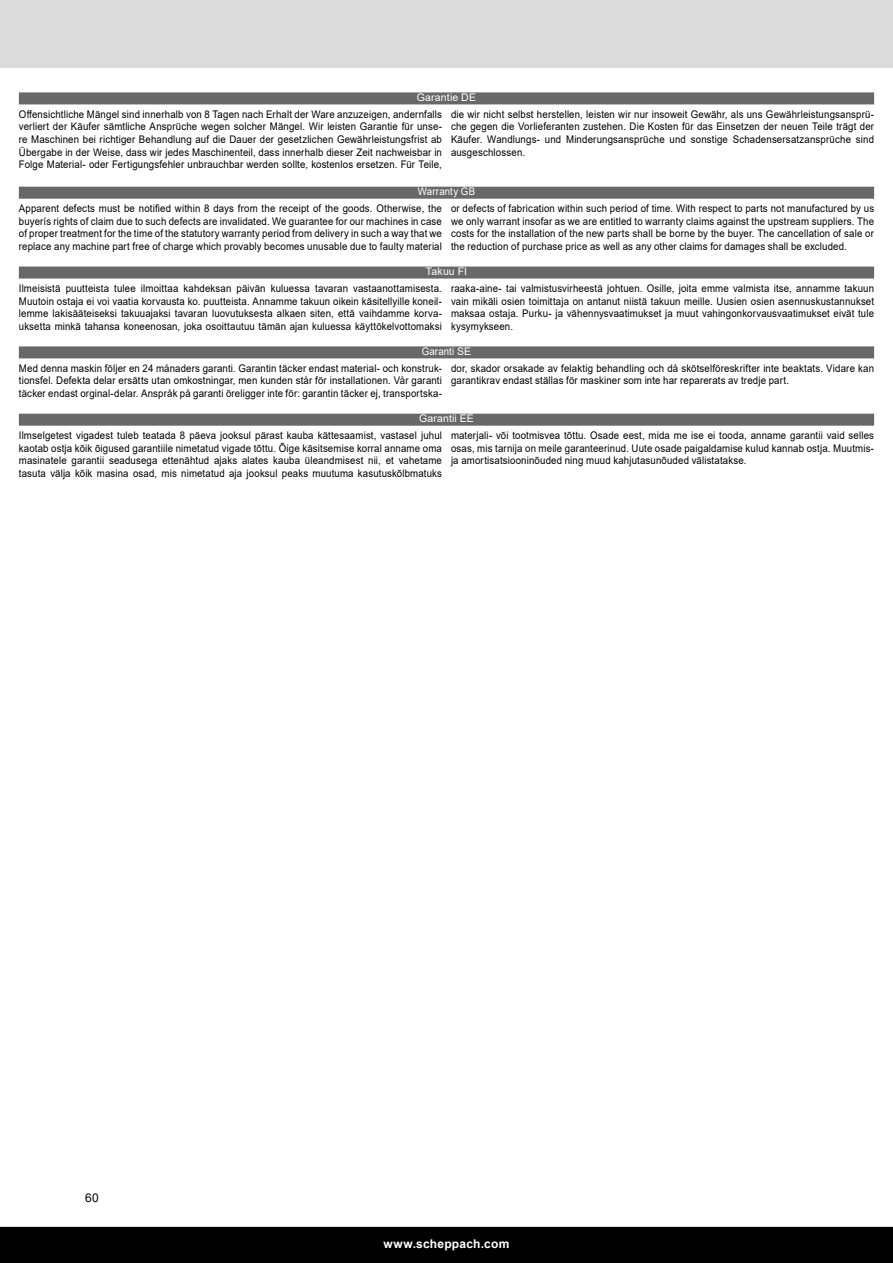
<style>
.page{position:relative;width:893px;height:1263px;background:#fff}
.page>*{position:absolute;margin:0;border:0;box-sizing:border-box;transform-origin:0 0}
.t1{font:700 12px "Arial";letter-spacing:.02em;color:#fff}
.t2{font:12px "Arial";color:#000}
.t3{font:10.5px/12.6px "Arial";letter-spacing:.015em;color:#000;text-align:justify;scale:.92 1}
.Head_garantie{font:10.5px "Arial";letter-spacing:.015em;color:#fff}
.Head_garantie-2{font:10.5px "Arial";letter-spacing:.015em;color:#fff;scale:.92 1}
</style>
<div class="page">
<div style="left:0;top:0;width:893px;height:67px;background:#dbdbdb"></div>
<div style="left:0;top:1227px;width:893px;height:36px;background:#000"></div>
<div style="left:19px;top:92px;width:855px;height:12px;background:#686868"></div>
<div style="left:19px;top:187px;width:855px;height:12px;background:#686868"></div>
<div style="left:19px;top:267px;width:855px;height:12px;background:#686868"></div>
<div style="left:19px;top:346px;width:855px;height:12px;background:#686868"></div>
<div style="left:19px;top:414px;width:855px;height:12px;background:#686868"></div>
<p class="Head_garantie" style="left:417px;top:90px;width:61px">Garantie DE</p>
<p class="t3" style="left:19px;top:108px;width:461px">Offensichtliche Mängel sind innerhalb von 8 Tagen nach Erhalt der Ware anzuzeigen, andernfalls verliert der Käufer sämtliche Ansprüche wegen solcher Mängel. Wir leisten Garantie für unse&shy;re Maschinen bei richtiger Behandlung auf die Dauer der gesetzlichen Gewährleistungsfrist ab Übergabe in der Weise, dass wir jedes Maschinenteil, dass innerhalb dieser Zeit nachweisbar in Folge Material- oder Fertigungsfehler unbrauchbar werden sollte, kostenlos ersetzen. Für Teile,</p>
<p class="t3" style="left:451px;top:108px;width:461px">die wir nicht selbst herstellen, leisten wir nur insoweit Gewähr, als uns Gewährleistungsansprü&shy;che gegen die Vorlieferanten zustehen. Die Kosten für das Einsetzen der neuen Teile trägt der Käufer. Wandlungs- und Minderungsansprüche und sonstige Schadensersatzansprüche sind ausgeschlossen.</p>
<p class="Head_garantie-2" style="left:418px;top:184px;width:64px">Warranty GB</p>
<p class="t3" style="left:19px;top:202px;width:461px">Apparent defects must be notified within 8 days from the receipt of the goods. Otherwise, the buyerís rights of claim due to such defects are invalidated. We guarantee for our machines in case of proper treatment for the time of the statutory warranty period from delivery in such a way that we replace any machine part free of charge which provably becomes unusable due to faulty material</p>
<p class="t3" style="left:451px;top:202px;width:461px">or defects of fabrication within such period of time. With respect to parts not manufactured by us we only warrant insofar as we are entitled to warranty claims against the upstream suppliers. The costs for the installation of the new parts shall be borne by the buyer. The cancellation of sale or the reduction of purchase price as well as any other claims for damages shall be excluded.</p>
<p class="Head_garantie" style="left:426px;top:264px;width:43px">Takuu FI</p>
<p class="t3" style="left:19px;top:282px;width:461px">Ilmeisistä puutteista tulee ilmoittaa kahdeksan päivän kuluessa tavaran vastaanottamisesta.<br>Muutoin ostaja ei voi vaatia korvausta ko. puutteista. Annamme takuun oikein käsitellyille koneil&shy;lemme lakisääteiseksi takuuajaksi tavaran luovutuksesta alkaen siten, että vaihdamme korva&shy;uksetta minkä tahansa koneenosan, joka osoittautuu tämän ajan kuluessa käyttökelvottomaksi</p>
<p class="t3" style="left:451px;top:282px;width:461px">raaka-aine- tai valmistusvirheestä johtuen. Osille, joita emme valmista itse, annamme takuun vain mikäli osien toimittaja on antanut niistä takuun meille. Uusien osien asennuskustannukset maksaa ostaja. Purku- ja vähennysvaatimukset ja muut vahingonkorvausvaatimukset eivät tule kysymykseen.</p>
<p class="Head_garantie-2" style="left:422px;top:344px;width:55px">Garanti SE</p>
<p class="t3" style="left:19px;top:362px;width:461px">Med denna maskin följer en 24 månaders garanti. Garantin täcker endast material- och konstruk&shy;tionsfel. Defekta delar ersätts utan omkostningar, men kunden står för installationen. Vår garanti täcker endast orginal-delar. Anspråk på garanti öreligger inte för: garantin täcker ej, transportska-</p>
<p class="t3" style="left:451px;top:362px;width:461px">dor, skador orsakade av felaktig behandling och då skötselföreskrifter inte beaktats. Vidare kan garantikrav endast ställas för maskiner som inte har reparerats av tredje part.</p>
<p class="Head_garantie" style="left:419px;top:411px;width:56px">Garantii EE</p>
<p class="t3" style="left:19px;top:429px;width:461px">Ilmselgetest vigadest tuleb teatada 8 päeva jooksul pärast kauba kättesaamist, vastasel juhul kaotab ostja kõik õigused garantiile nimetatud vigade tõttu. Õige käsitsemise korral anname oma masinatele garantii seadusega ettenähtud ajaks alates kauba üleandmisest nii, et vahetame tasuta välja kõik masina osad, mis nimetatud aja jooksul peaks muutuma kasutuskõlbmatuks</p>
<p class="t3" style="left:451px;top:429px;width:461px">materjali- või tootmisvea tõttu. Osade eest, mida me ise ei tooda, anname garantii vaid selles osas, mis tarnija on meile garanteerinud. Uute osade paigaldamise kulud kannab ostja. Muutmis&shy;ja amortisatsiooninõuded ning muud kahjutasunõuded välistatakse.</p>
<p class="t2" style="left:85px;top:1189px;width:15px">60</p>
<p class="t1" style="left:384px;top:1235px;width:127px">www.scheppach.com</p>
</div>
